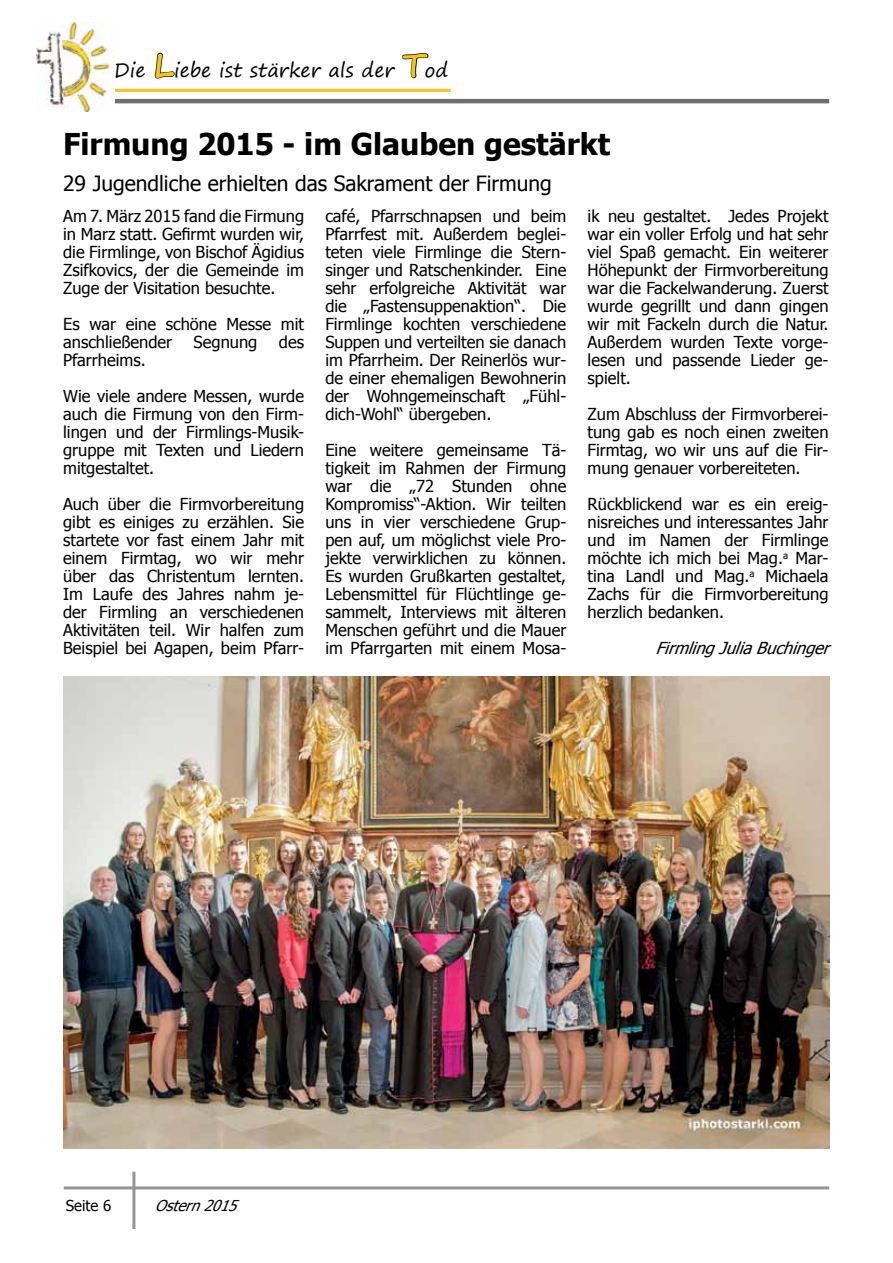
<style>
.page{position:relative;width:893px;height:1263px;background:#fff}
.page>*{position:absolute;margin:0;border:0;box-sizing:border-box;transform-origin:0 0}
.t1{font:700 30px "Tahoma";color:#000}
.t2{font:21px "Tahoma";color:#000}
.t3{font:19.5px "Segoe Print";color:#000}
.t4{font:16.5px/18px "Tahoma";color:#000;text-align:justify}
.t5{font:italic 16.5px "Tahoma";color:#000}
.t6{font:italic 15px "Tahoma";color:#000}
.t7{font:15px "Tahoma";color:#000}
.s1{font-weight:700;font-size:33px;color:#f5c416}
</style>
<div class="page">
<hr style="left:64px;top:1186px;width:765px;height:3px;background:#939598">
<hr style="left:132px;top:1171px;width:3px;height:58px;background:#939598">
<hr style="left:114px;top:89px;width:337px;height:3px;background:#fbc127">
<hr style="left:114px;top:99px;width:715px;height:4px;background:#6d6e71">
<img style="left:36px;top:22px;width:78px;height:90px">
<svg style="left:154px;top:52px;width:21px;height:27px"></svg>
<svg style="left:401px;top:53px;width:28px;height:36px"></svg>
<img style="left:63px;top:676px;width:766px;height:472px">
<p class="t3" style="left:114px;top:53px;width:336px">Die <span class="s1">L</span>iebe ist stärker als der <span class="s1">T</span>od</p>
<h1 class="t1" style="left:63px;top:124px;width:549px">Firmung 2015 - im Glauben gestärkt</h1>
<p class="t2" style="left:63px;top:170px;width:490px">29 Jugendliche erhielten das Sakrament der Firmung</p>
<p class="t4" style="left:63px;top:206px;width:242px">Am 7. März 2015 fand die Firmung in Marz statt. Gefirmt wurden wir, die Firmlinge, von Bischof Ägidius Zsifkovics, der die Gemeinde im Zuge der Visitation besuchte.</p>
<p class="t4" style="left:63px;top:314px;width:242px">Es war eine schöne Messe mit anschließender</p>
<p class="t4" style="left:194px;top:332px;width:65px">Segnung</p>
<p class="t4" style="left:279px;top:332px;width:27px">des</p>
<p class="t4" style="left:63px;top:341px;width:242px;line-height:36px">Pfarrheims.<br>Wie viele andere Messen, wurde</p>
<p class="t4" style="left:63px;top:404px;width:242px">auch die Firmung von den Firm&shy;lingen und der Firmlings-Musik&shy;gruppe mit Texten und Liedern mitgestaltet.</p>
<p class="t4" style="left:63px;top:494px;width:242px">Auch über die Firmvorbereitung gibt es einiges zu erzählen. Sie startete vor fast einem Jahr mit einem Firmtag, wo wir mehr über das Christentum lernten.<br>Im Laufe des Jahres nahm je&shy;der Firmling an verschiedenen Aktivitäten teil. Wir halfen zum Beispiel bei Agapen, beim Pfarr-</p>
<p class="t4" style="left:325px;top:206px;width:242px">café, Pfarrschnapsen und beim Pfarrfest mit. Außerdem beglei&shy;teten viele Firmlinge die Stern&shy;singer und Ratschenkinder. Eine sehr erfolgreiche Aktivität war die „Fastensuppenaktion“. Die Firmlinge kochten verschiedene Suppen und verteilten sie danach im Pfarrheim. Der Reinerlös wur&shy;de einer ehemaligen Bewohnerin der Wohngemeinschaft „Fühl&shy;dich-Wohl“ übergeben.</p>
<p class="t4" style="left:325px;top:440px;width:242px">Eine weitere gemeinsame Tä&shy;tigkeit im Rahmen der Firmung war die „72 Stunden ohne Kompromiss“-Aktion. Wir teilten uns in vier verschiedene Grup&shy;pen auf, um möglichst viele Pro&shy;jekte verwirklichen zu können.<br>Es wurden Grußkarten gestaltet, Lebensmittel für Flüchtlinge ge&shy;sammelt, Interviews mit älteren Menschen geführt und die Mauer im Pfarrgarten mit einem Mosa-</p>
<p class="t4" style="left:588px;top:206px;width:242px">ik neu gestaltet. Jedes Projekt war ein voller Erfolg und hat sehr viel Spaß gemacht. Ein weiterer Höhepunkt der Firmvorbereitung war die Fackelwanderung. Zuerst wurde gegrillt und dann gingen wir mit Fackeln durch die Natur.<br>Außerdem wurden Texte vorge&shy;lesen und passende Lieder ge&shy;spielt.</p>
<p class="t4" style="left:588px;top:404px;width:242px">Zum Abschluss der Firmvorberei&shy;tung gab es noch einen zweiten Firmtag, wo wir uns auf die Fir&shy;mung genauer vorbereiteten.</p>
<p class="t4" style="left:588px;top:494px;width:242px">Rückblickend war es ein ereig&shy;nisreiches und interessantes Jahr und im Namen der Firmlinge möchte ich mich bei Mag.<sup>a</sup> Mar&shy;tina Landl und Mag.<sup>a</sup> Michaela Zachs für die Firmvorbereitung herzlich bedanken.</p>
<p class="t5" style="left:655px;top:637px;width:182px">FirmlingJuliaBuchinger</p>
<p class="t7" style="left:66px;top:1195px;width:47px">Seite 6</p>
<p class="t6" style="left:155px;top:1195px;width:90px">Ostern2015</p>
</div>
